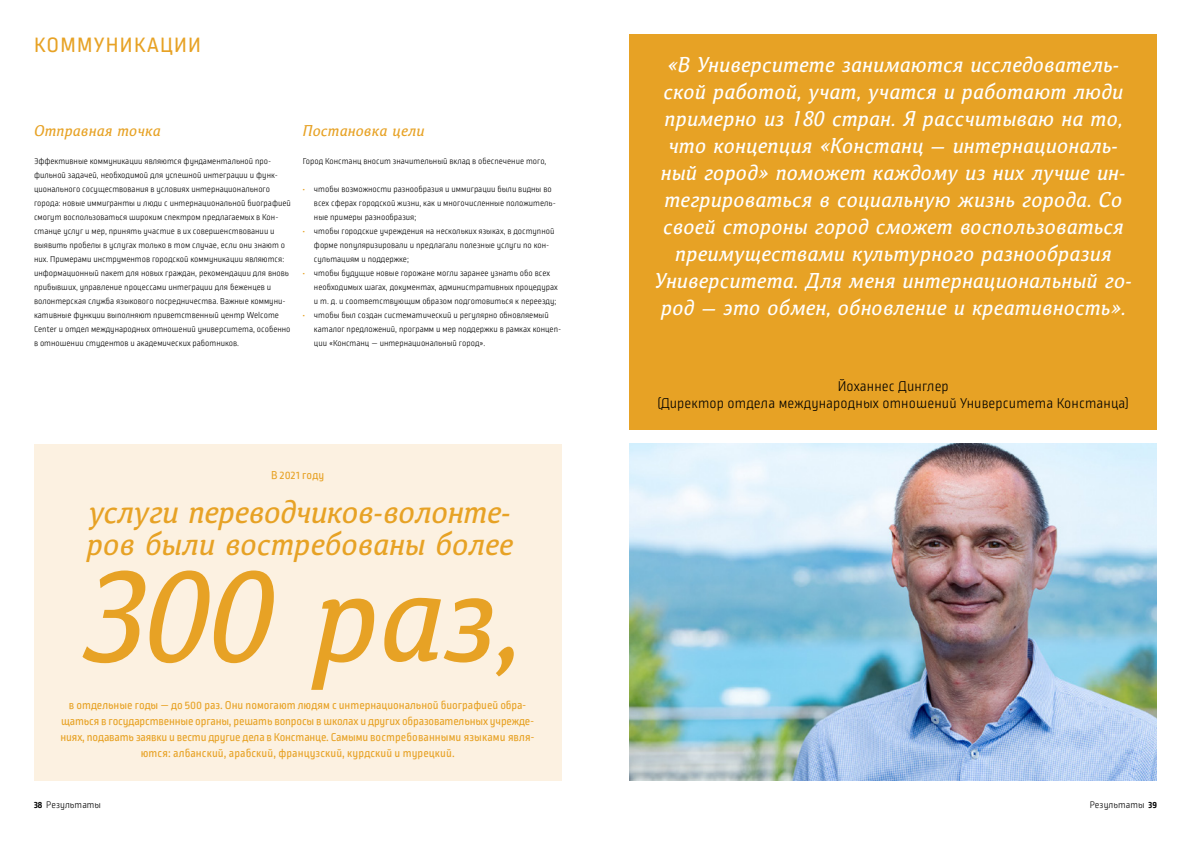
<style>
.page{position:relative;width:1191px;height:842px;background:#fff}
.page>*{position:absolute;margin:0;border:0;box-sizing:border-box;transform-origin:0 0}
.t1{font:italic 132px "Calendula";color:#e7a225}
.t2{font:italic 33px "Calendula";color:#e7a225}
.t3{font:italic 32.5px "Calendula";letter-spacing:.01em;color:#e7a225}
.t4{font:italic 22px/27px "Calendula";letter-spacing:.02em;color:#fff;text-align:center}
.t5{font:22px "Ropa Mix Pro";letter-spacing:.06em;color:#e7a225}
.t6{font:italic 16px "Calendula";letter-spacing:.02em;color:#e7a225}
.t7{font:300 15px/17px "Ropa Mix Pro";letter-spacing:.01em;color:#000;text-align:center}
.t8{font:12px/16px "Ropa Mix Pro";color:#e7a225;text-align:center}
.t9{font:300 10px "Ropa Mix Pro";letter-spacing:.01em;color:#000}
.t10{font:300 9px/14px "Ropa Mix Pro";color:#000}
.s1{font-weight:700;color:#e7a225}
.s2{font-weight:700}
</style>
<div class="page">
<div style="left:34px;top:444px;width:527px;height:336px;background:#fcf1e1"></div>
<img style="left:629px;top:444px;width:528px;height:336px">
<div style="left:629px;top:34px;width:528px;height:396px;background:#e7a225"></div>
<h3 class="t5" style="left:34px;top:33px;width:168px">КОММУНИКАЦИИ</h3>
<h3 class="t6" style="left:34px;top:121px;width:128px">Отправная точка</h3>
<p class="t10" style="left:34px;top:155px;width:258px">Эффективные коммуникации являются фундаментальной про&shy;фильной задачей, необходимой для успешной интеграции и функ&shy;ционального сосуществования в условиях интернационального города: новые иммигранты и люди с интернациональной биографией смогут воспользоваться широким спектром предлагаемых в Кон&shy;станце услуг и мер, принять участие в их совершенствовании и выявить пробелы в услугах только в том случае, если они знают о них. Примерами инструментов городской коммуникации являются: информационный пакет для новых граждан, рекомендации для вновь прибывших, управление процессами интеграции для беженцев и волонтерская служба языкового посредничества. Важные коммуни&shy;кативные функции выполняют приветственный центр Welcome Center и отдел международных отношений университета, особенно в отношении студентов и академических работников.</p>
<h3 class="t6" style="left:303px;top:121px;width:123px">Постановка цели</h3>
<p class="t10" style="left:303px;top:155px;width:245px">Город Констанц вносит значительный вклад в обеспечение того,</p>
<p class="t10" style="left:314px;top:183px;width:243px;text-indent:-11px"><span class="s1">•</span> чтобы возможности разнообразия и иммиграции были видны во всех сферах городской жизни, как и многочисленные положитель&shy;ные примеры разнообразия;</p>
<p class="t10" style="left:314px;top:225px;width:242px;text-indent:-11px"><span class="s1">•</span> чтобы городские учреждения на нескольких языках, в доступной форме популяризировали и предлагали полезные услуги по кон&shy;сультациям и поддержке;</p>
<p class="t10" style="left:314px;top:267px;width:245px;text-indent:-11px"><span class="s1">•</span> чтобы будущие новые горожане могли заранее узнать обо всех необходимых шагах, документах, административных процедурах и т. д. и соответствующим образом подготовиться к переезду;</p>
<p class="t10" style="left:314px;top:309px;width:249px;text-indent:-11px"><span class="s1">•</span> чтобы был создан систематический и регулярно обновляемый каталог предложений, программ и мер поддержки в рамках концеп&shy;ции «Констанц — интернациональный город».</p>
<h3 class="t8" style="left:271px;top:467px;width:54px">В 2021 году</h3>
<h2 class="t2" style="left:89px;top:492px;width:423px">услуги переводчиков-волонте-</h2>
<h3 class="t3" style="left:87px;top:525px;width:428px">ров были востребованы более</h3>
<h1 class="t1" style="left:81px;top:538px;width:440px">300 раз,</h1>
<p class="t8" style="left:61px;top:698px;width:476px">в отдельные годы — до 500 раз. Они помогают людям с интернациональной биографией обра&shy;щаться в государственные органы, решать вопросы в школах и других образовательных учрежде&shy;ниях, подавать заявки и вести другие дела в Констанце. Самыми востребованными языками явля&shy;ются: албанский, арабский, французский, курдский и турецкий.</p>
<p class="t4" style="left:654px;top:52px;width:479px">«В Университете занимаются исследователь&shy;ской работой, учат, учатся и работают люди примерно из 180 стран. Я рассчитываю на то, что концепция «Констанц — интернациональ&shy;ный город» поможет каждому из них лучше ин&shy;тегрироваться в социальную жизнь города. Со своей стороны город сможет воспользоваться преимуществами культурного разнообразия Университета. Для меня интернациональный го&shy;род — это обмен, обновление и креативность».</p>
<h3 class="t7" style="left:657px;top:379px;width:473px">Йоханнес Динглер<br>(Директор отдела международных отношений Университета Констанца)</h3>
<p class="t9" style="left:34px;top:799px;width:69px"><span class="s2">38</span> Результаты</p>
<p class="t9" style="left:1089px;top:799px;width:69px">Результаты <span class="s2">39</span></p>
</div>
